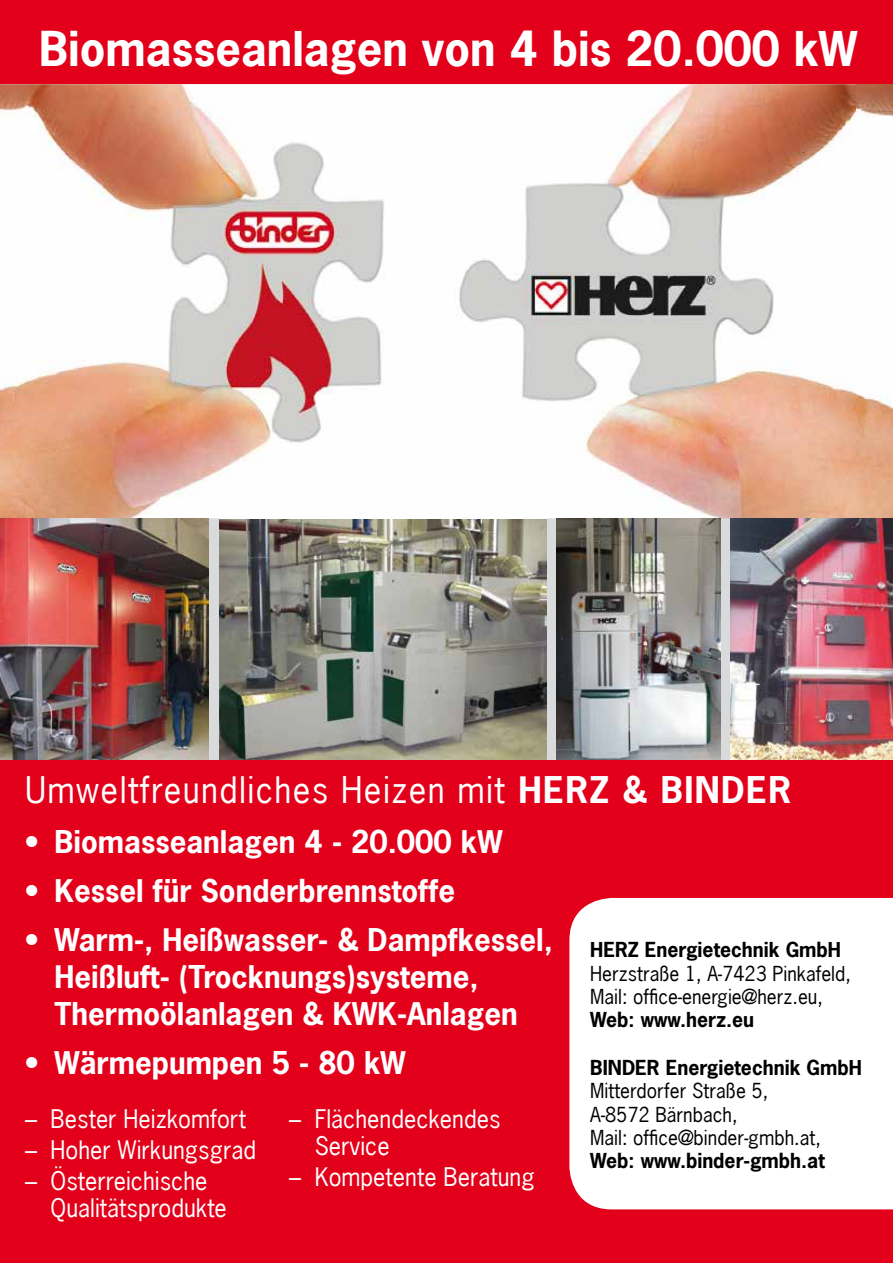
<style>
.page{position:relative;width:893px;height:1263px;background:#e2001a}
.page>*{position:absolute;margin:0;border:0;box-sizing:border-box;transform-origin:0 0}
.t1{font:700 45px "News Gothic LT";color:#fff}
.t2{font:34.5px "News Gothic LT";letter-spacing:.04em;color:#fff}
.t3{font:700 29.4px/36.8px "News Gothic LT";color:#fff}
.t4{font:24px/27px "News Gothic LT";color:#fff}
.t5{font:19.35px/23.2px "News Gothic LT";color:#000}
.t6{font:700 19.35px "News Gothic LT";color:#000}
.s1{font-weight:700}
</style>
<div class="page">
<img style="left:219px;top:518px;width:327px;height:242px">
<svg style="left:569px;top:898px;width:324px;height:311px"></svg>
<img style="left:0;top:84px;width:893px;height:434px">
<img style="left:0;top:518px;width:209px;height:242px">
<img style="left:731px;top:518px;width:162px;height:242px">
<img style="left:556px;top:518px;width:164px;height:242px">
<h1 class="t1" style="left:39px;top:19px;width:820px">Biomasseanlagen von 4 bis 20.000 kW</h1>
<p class="t2" style="left:25px;top:768px;width:767px">Umweltfreundliches Heizen mit <span class="s1">HERZ &amp; BINDER</span></p>
<p class="t3" style="left:25px;top:823px;width:479px">• Biomasseanlagen 4 - 20.000 kW</p>
<p class="t3" style="left:25px;top:872px;width:431px">• Kessel für Sonderbrennstoffe</p>
<p class="t3" style="left:55px;top:921px;width:500px;text-indent:-29px">• Warm-, Heißwasser- &amp; Dampfkessel,<br>Heißluft- (Trocknungs)systeme,<br>Thermoölanlagen &amp; KWK-Anlagen</p>
<p class="t3" style="left:25px;top:1044px;width:382px">• Wärmepumpen 5 - 80 kW</p>
<p class="t6" style="left:590px;top:937px;width:252px">HERZ Energietechnik GmbH</p>
<p class="t5" style="left:590px;top:961px;width:262px">Herzstraße 1, A-7423 Pinkafeld,<br>Mail: office-energie@herz.eu,</p>
<p class="t6" style="left:590px;top:1007px;width:165px">Web: www.herz.eu</p>
<p class="t6" style="left:590px;top:1055px;width:273px">BINDER Energietechnik GmbH</p>
<p class="t5" style="left:590px;top:1079px;width:232px">Mitterdorfer Straße 5,<br>A-8572 Bärnbach,<br>Mail: office@binder-gmbh.at,</p>
<p class="t6" style="left:590px;top:1148px;width:236px">Web: www.binder-gmbh.at</p>
<p class="t4" style="left:25px;top:1105px;width:222px">– Bester Heizkomfort</p>
<p class="t4" style="left:25px;top:1136px;width:233px">– Hoher Wirkungsgrad</p>
<p class="t4" style="left:51px;top:1167px;width:178px;text-indent:-26px">– Österreichische<br>Qualitätsprodukte</p>
<p class="t4" style="left:315px;top:1105px;width:187px;text-indent:-26px">– Flächendeckendes<br>Service</p>
<p class="t4" style="left:289px;top:1163px;width:247px">– Kompetente Beratung</p>
</div>
